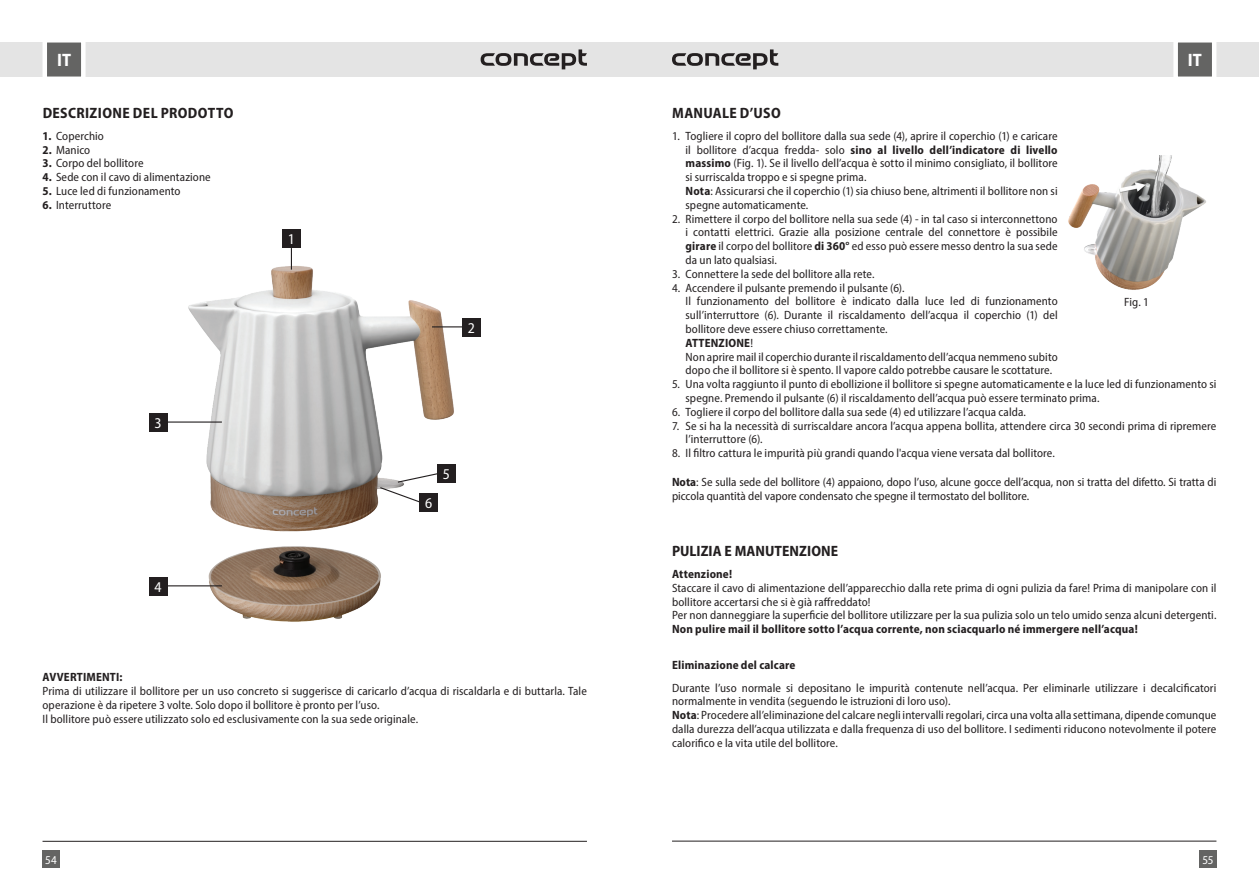
<style>
.page{position:relative;width:1259px;height:893px;background:#fff}
.page>*{position:absolute;margin:0;border:0;box-sizing:border-box;transform-origin:0 0}
.t1{font:700 semi-condensed 18px "Myriad Pro";color:#fff}
.t2{font:700 semi-condensed 15px "Myriad Pro";letter-spacing:.015em;color:#231f20}
.t3{font:semi-condensed 15px "Myriad Pro";color:#fff}
.t4{font:semi-condensed 12px/13.8px "Myriad Pro";letter-spacing:.01em;color:#231f20}
.t5{font:700 semi-condensed 12px "Myriad Pro";letter-spacing:.015em;color:#231f20}
.t6{font:semi-condensed 12px "Myriad Pro";color:#fff}
.s1{font-weight:700}
</style>
<div class="page">
<div style="left:629px;top:43px;width:630px;height:34px;background:#e4e4e4"></div>
<div style="left:0;top:43px;width:629px;height:34px;background:#e4e4e4"></div>
<div style="left:43px;top:850px;width:17px;height:17px;background:#646463"></div>
<div style="left:1199px;top:850px;width:17px;height:17px;background:#646463"></div>
<svg style="left:1171px;top:42px;width:47px;height:35px;background:#8f8f8e"></svg>
<svg style="left:40px;top:42px;width:48px;height:35px;background:#919190"></svg>
<hr style="left:672px;top:841px;width:544px;height:1px;background:#231f20">
<hr style="left:43px;top:841px;width:544px;height:1px;background:#231f20">
<svg style="left:480px;top:49px;width:107px;height:20px"></svg>
<svg style="left:672px;top:49px;width:106px;height:20px"></svg>
<img style="left:186px;top:264px;width:270px;height:358px">
<svg style="left:291px;top:248px;width:1px;height:22px"></svg>
<div style="left:282px;top:229px;width:18px;height:19px;background:#231f20"></div>
<hr style="left:432px;top:326px;width:30px;height:1px;background:#231f20">
<div style="left:462px;top:318px;width:18px;height:18px;background:#231f20"></div>
<hr style="left:167px;top:585px;width:55px;height:1px;background:#231f20">
<hr style="left:167px;top:421px;width:55px;height:2px;background:#231f20">
<svg style="left:379px;top:472px;width:62px;height:32px"></svg>
<div style="left:437px;top:464px;width:18px;height:19px;background:#231f20"></div>
<div style="left:420px;top:493px;width:18px;height:18px;background:#231f20"></div>
<div style="left:149px;top:577px;width:18px;height:18px;background:#231f20"></div>
<div style="left:149px;top:413px;width:18px;height:19px;background:#231f20"></div>
<img style="left:1068px;top:156px;width:138px;height:134px">
<h1 class="t1" style="left:57px;top:48px;width:15px">IT</h1>
<h1 class="t1" style="left:1188px;top:48px;width:15px">IT</h1>
<p class="t2" style="left:43px;top:103px;width:192px">DESCRIZIONE DEL PRODOTTO</p>
<p class="t4" style="left:43px;top:129px;width:63px"><span class="s1">1.</span> Coperchio</p>
<p class="t4" style="left:43px;top:143px;width:49px"><span class="s1">2.</span> Manico</p>
<p class="t4" style="left:43px;top:156px;width:103px"><span class="s1">3.</span> Corpo del bollitore</p>
<p class="t4" style="left:43px;top:170px;width:170px"><span class="s1">4.</span> Sede con il cavo di alimentazione</p>
<p class="t4" style="left:43px;top:184px;width:139px"><span class="s1">5.</span> Luce led di funzionamento</p>
<p class="t4" style="left:43px;top:198px;width:70px"><span class="s1">6.</span> Interruttore</p>
<p class="t3" style="left:288px;top:230px;width:9px">1</p>
<p class="t3" style="left:155px;top:414px;width:9px">3</p>
<p class="t3" style="left:155px;top:577px;width:9px">4</p>
<p class="t3" style="left:468px;top:318px;width:9px">2</p>
<p class="t3" style="left:425px;top:493px;width:9px">6</p>
<p class="t3" style="left:443px;top:465px;width:9px">5</p>
<p class="t5" style="left:43px;top:669px;width:81px">AVVERTIMENTI:</p>
<p class="t4" style="left:43px;top:684px;width:546px">Prima di utilizzare il bollitore per un uso concreto si suggerisce di caricarlo d’acqua di riscaldarla e di buttarla. Tale operazione è da ripetere 3 volte. Solo dopo il bollitore è pronto per l’uso.<br>Il bollitore può essere utilizzato solo ed esclusivamente con la sua sede originale.</p>
<p class="t2" style="left:672px;top:103px;width:110px">MANUALE D’USO</p>
<p class="t4" style="left:685px;top:129px;width:374px;text-indent:-14px">1. Togliere il copro del bollitore dalla sua sede (4), aprire il coperchio (1) e caricare il bollitore d’acqua fredda- solo <span class="s1">sino al livello dell’indicatore di livello massimo</span> (Fig. 1). Se il livello dell’acqua è sotto il minimo consigliato, il bollitore si surriscalda troppo e si spegne prima.<br><span class="s1">Nota</span>: Assicurarsi che il coperchio (1) sia chiuso bene, altrimenti il bollitore non si spegne automaticamente.</p>
<p class="t4" style="left:685px;top:212px;width:374px;text-align:justify;text-indent:-14px">2. Rimettere il corpo del bollitore nella sua sede (4) - in tal caso si interconnettono i contatti elettrici. Grazie alla posizione centrale del connettore è possibile <span class="s1">girare</span> il corpo del bollitore <span class="s1">di 360°</span> ed esso può essere messo dentro la sua sede da un lato qualsiasi.</p>
<p class="t4" style="left:672px;top:267px;width:204px">3. Connettere la sede del bollitore alla rete.</p>
<p class="t4" style="left:685px;top:281px;width:374px;text-indent:-14px">4. Accendere il pulsante premendo il pulsante (6).<br>Il funzionamento del bollitore è indicato dalla luce led di funzionamento sull’interruttore (6). Durante il riscaldamento dell’acqua il coperchio (1) del bollitore deve essere chiuso correttamente.<br><span class="s1">ATTENZIONE</span>!<br>Non aprire mail il coperchio durante il riscaldamento dell’acqua nemmeno subito dopo che il bollitore si è spento. Il vapore caldo potrebbe causare le scottature.</p>
<p class="t4" style="left:685px;top:377px;width:532px;text-indent:-14px">5. Una volta raggiunto il punto di ebollizione il bollitore si spegne automaticamente e la luce led di funzionamento si spegne. Premendo il pulsante (6) il riscaldamento dell’acqua può essere terminato prima.</p>
<p class="t4" style="left:672px;top:405px;width:355px">6. Togliere il corpo del bollitore dalla sua sede (4) ed utilizzare l’acqua calda.</p>
<p class="t4" style="left:685px;top:419px;width:532px;text-indent:-14px">7. Se si ha la necessità di surriscaldare ancora l’acqua appena bollita, attendere circa 30 secondi prima di ripremere l’interruttore (6).</p>
<p class="t4" style="left:672px;top:446px;width:384px">8. Il filtro cattura le impurità più grandi quando l'acqua viene versata dal bollitore.</p>
<p class="t4" style="left:672px;top:474px;width:546px;line-height:14.4px"><span class="s1">Nota</span>: Se sulla sede del bollitore (4) appaiono, dopo l’uso, alcune gocce dell’acqua, non si tratta del difetto. Si tratta di piccola quantità del vapore condensato che spegne il termostato del bollitore.</p>
<p class="t4" style="left:1124px;top:295px;width:26px">Fig. 1</p>
<p class="t2" style="left:672px;top:541px;width:168px">PULIZIA E MANUTENZIONE</p>
<p class="t5" style="left:672px;top:566px;width:62px">Attenzione!</p>
<p class="t4" style="left:672px;top:581px;width:546px">Staccare il cavo di alimentazione dell’apparecchio dalla rete prima di ogni pulizia da fare! Prima di manipolare con il bollitore accertarsi che si è già raffreddato!<br>Per non danneggiare la superficie del bollitore utilizzare per la sua pulizia solo un telo umido senza alcuni detergenti.</p>
<p class="t5" style="left:672px;top:621px;width:467px">Non pulire mail il bollitore sotto l’acqua corrente, non sciacquarlo né immergere nell’acqua!</p>
<p class="t5" style="left:672px;top:658px;width:125px">Eliminazione del calcare</p>
<p class="t4" style="left:672px;top:680px;width:546px">Durante l’uso normale si depositano le impurità contenute nell’acqua. Per eliminarle utilizzare i decalcificatori normalmente in vendita (seguendo le istruzioni di loro uso).<br><span class="s1">Nota</span>: Procedere all’eliminazione del calcare negli intervalli regolari, circa una volta alla settimana, dipende comunque dalla durezza dell’acqua utilizzata e dalla frequenza di uso del bollitore. I sedimenti riducono notevolmente il potere calorifico e la vita utile del bollitore.</p>
<p class="t6" style="left:45px;top:852px;width:13px">54</p>
<p class="t6" style="left:1202px;top:852px;width:13px">55</p>
</div>
